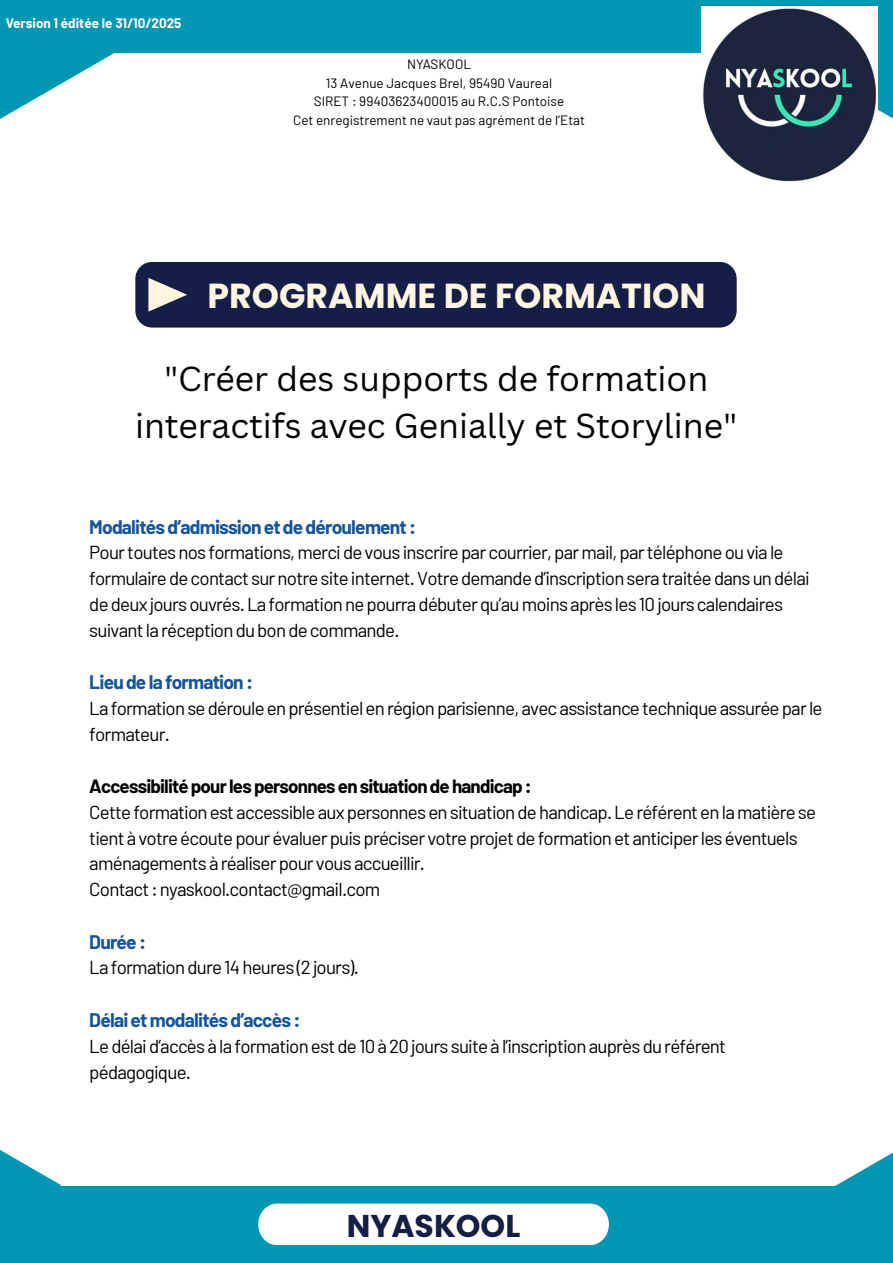
<style>
.page{position:relative;width:893px;height:1263px;background:#fff}
.page>*{position:absolute;margin:0;border:0;box-sizing:border-box;transform-origin:0 0}
.t1{font:700 34.72px "Poppins";color:#fff5e0}
.t2{font:33.75px/46.7px "Canva Sans";color:#000;text-align:center}
.t3{font:700 31.42px "Poppins";color:#141e46}
.t4{font:700 19.2px "Barlow";letter-spacing:-.04em;color:#155499}
.t5{font:18.75px/25.9px "Barlow";letter-spacing:-.04em;color:#000}
.t6{font:700 18.75px "Barlow";letter-spacing:-.04em;color:#000}
.t7{font:13.5px/18.5px "Barlow";color:#000;text-align:center}
.t8{font:700 13.5px "Barlow";color:#fff}
</style>
<div class="page">
<div style="left:0;top:1186px;width:893px;height:77px;background:#0097b2"></div>
<div style="left:258px;top:1203px;width:351px;height:42px;background:#fff"></div>
<div style="left:135px;top:262px;width:601px;height:66px;background:#141e46"></div>
<svg style="left:148px;top:278px;width:39px;height:34px"></svg>
<svg style="left:0;top:1150px;width:61px;height:36px"></svg>
<svg style="left:835px;top:1152px;width:58px;height:34px"></svg>
<div style="left:0;top:0;width:893px;height:53px;background:#0097b2"></div>
<svg style="left:0;top:53px;width:114px;height:66px"></svg>
<div style="left:780px;top:0;width:113px;height:128px;background:#0097b2"></div>
<img style="left:701px;top:6px;width:176px;height:176px">
<p class="t8" style="left:6px;top:15px;width:177px">Version 1 éditée le 31/10/2025</p>
<p class="t7" style="left:293px;top:55px;width:293px">NYASKOOL<br>13 Avenue Jacques Brel, 95490 Vaureal<br>SIRET : 99403623400015 au R.C.S Pontoise<br>Cet enregistrement ne vaut pas agrément de l’Etat</p>
<h1 class="t1" style="left:207px;top:272px;width:499px">PROGRAMME DE FORMATION</h1>
<h2 class="t2" style="left:135px;top:355px;width:604px">"Créer des supports de formation interactifs avec Genially et Storyline"</h2>
<p class="t4" style="left:89px;top:514px;width:328px">Modalités d’admission et de déroulement :</p>
<p class="t5" style="left:89px;top:539px;width:722px">Pour toutes nos formations, merci de vous inscrire par courrier, par mail, par téléphone ou via le formulaire de contact sur notre site internet. Votre demande d’inscription sera traitée dans un délai de deuxjours ouvrés. La formation ne pourra débuter qu’au moins après les 10 jours calendaires suivant la réception du bon de commande.</p>
<p class="t4" style="left:89px;top:670px;width:165px">Lieu de la formation :</p>
<p class="t5" style="left:89px;top:695px;width:735px">La formation se déroule en présentiel en région parisienne, avec assistance technique assurée par le formateur.</p>
<p class="t6" style="left:89px;top:774px;width:444px">Accessibilité pour les personnes en situation de handicap :</p>
<p class="t5" style="left:89px;top:798px;width:728px">Cette formation est accessible aux personnes en situation de handicap. Le référent en la matière se tient à votre écoute pour évaluer puis préciser votre projet de formation et anticiper les éventuels aménagements à réaliser pour vous accueillir.<br>Contact : nyaskool.contact@gmail.com</p>
<p class="t4" style="left:89px;top:929px;width:58px">Durée :</p>
<p class="t5" style="left:89px;top:954px;width:271px">La formation dure 14 heures (2 jours).</p>
<p class="t4" style="left:89px;top:1007px;width:213px">Délai et modalités d’accès :</p>
<p class="t5" style="left:89px;top:1032px;width:638px">Le délai d’accès à la formation est de 10 à 20 jours suite à l’inscription auprès du référent pédagogique.</p>
<h3 class="t3" style="left:347px;top:1204px;width:175px">NYASKOOL</h3>
</div>
